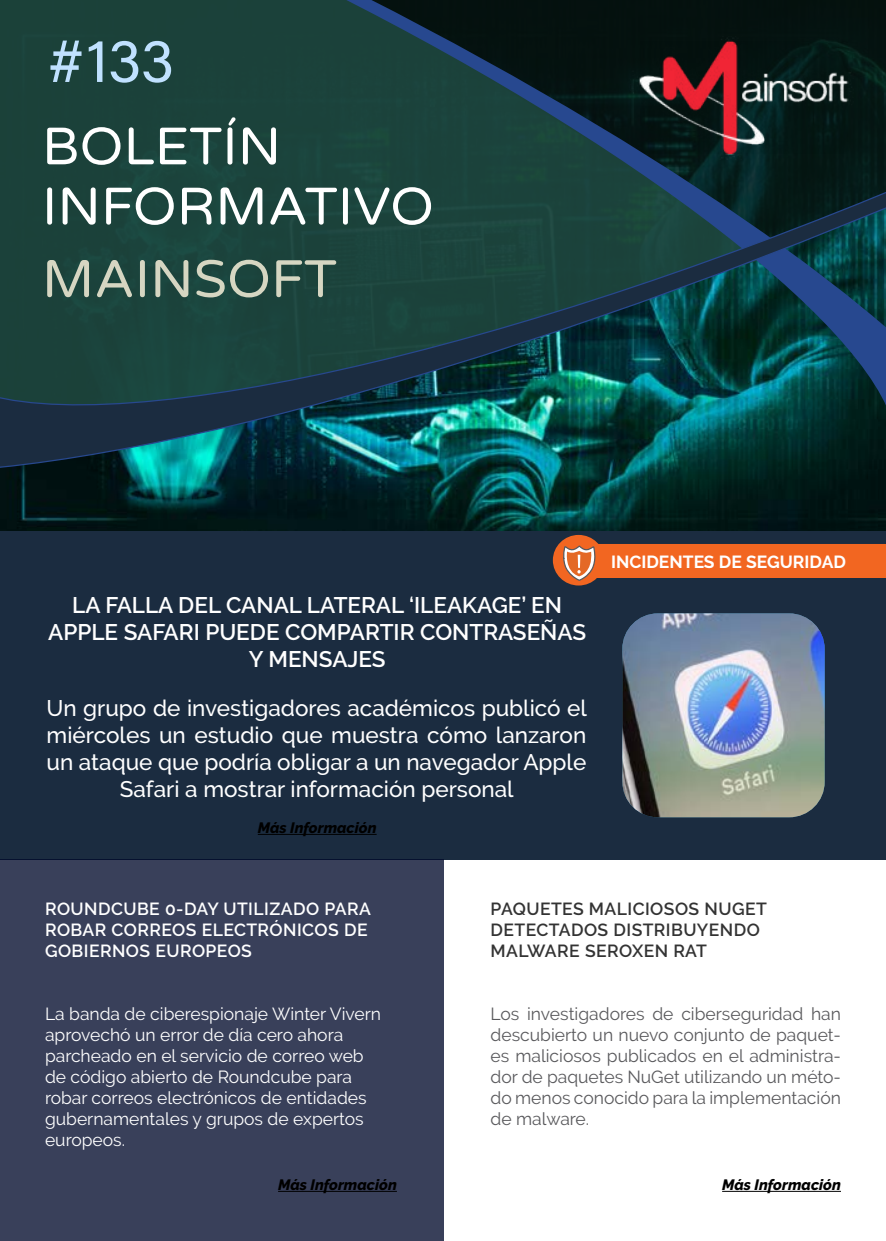
<style>
.page{position:relative;width:886px;height:1241px;background:#fff}
.page>*{position:absolute;margin:0;border:0;box-sizing:border-box;transform-origin:0 0}
.t1{font:61.25px "Acumin Variable Concept";color:#c0e1ff}
.t2{font:52.5px/60px "Varela Round";color:#fff}
.t3{font:52.5px "Varela Round";color:#d6d6c2}
.t4{font:500 22.5px/27px "Raleway";color:#fff;text-align:center}
.t5{font:600 22.5px/27px "Raleway";color:#fff;text-align:center}
.t6{font:17.5px/21px "Raleway";color:#fff}
.t7{font:17.5px/21px "Raleway";color:#59595c;text-align:justify}
.t8{font:600 17.5px/21px "Raleway";letter-spacing:.025em;color:#fff}
.t9{font:600 17.5px/21px "Raleway";letter-spacing:.025em;color:#333}
.t10{font:700 17.5px "Raleway";color:#fff}
.t11{font:italic 800 15px "Raleway";color:#000}
</style>
<div class="page">
<div style="left:0;top:530px;width:886px;height:329px;background:#1b2c40"></div>
<img style="left:0;top:488px;width:886px;height:42px">
<div style="left:0;top:0;width:211px;height:126px;background:#1b413a"></div>
<svg style="left:211px;top:0;width:675px;height:126px;background:#112c2b"></svg>
<svg style="left:0;top:126px;width:886px;height:362px;background:#134243"></svg>
<img style="left:630px;top:37px;width:227px;height:122px">
<div style="left:553px;top:535px;width:51px;height:50px;background:#f26621;border-radius:50%"></div>
<svg style="left:562px;top:544px;width:324px;height:38px"></svg>
<div style="left:0;top:859px;width:443px;height:381px;background:#39405a"></div>
<hr style="left:258px;top:833px;width:119px;height:1px;background:#000">
<hr style="left:278px;top:1190px;width:119px;height:1px;background:#000">
<hr style="left:722px;top:1190px;width:119px;height:1px;background:#000">
<img style="left:622px;top:613px;width:203px;height:204px">
<h1 class="t1" style="left:48px;top:19px;width:128px">#133</h1>
<h2 class="t2" style="left:42px;top:115px;width:394px">BOLETÍN<br>INFORMATIVO</h2>
<h2 class="t3" style="left:42px;top:243px;width:296px">MAINSOFT</h2>
<p class="t5" style="left:48px;top:591px;width:539px">LA FALLA DEL CANAL LATERAL ‘ILEAKAGE’ EN<br>APPLE SAFARI PUEDE COMPARTIR CONTRASEÑAS<br>Y MENSAJES</p>
<p class="t4" style="left:47px;top:694px;width:542px">Un grupo de investigadores académicos publicó el miércoles un estudio que muestra cómo lanzaron un ataque que podría obligar a un navegador Apple Safari a mostrar información personal</p>
<p class="t11" style="left:258px;top:819px;width:120px">Más Información</p>
<p class="t10" style="left:611px;top:552px;width:236px">INCIDENTES DE SEGURIDAD</p>
<p class="t8" style="left:45px;top:898px;width:327px">ROUNDCUBE 0-DAY UTILIZADO PARA<br>ROBAR CORREOS ELECTRÓNICOS DE<br>GOBIERNOS EUROPEOS</p>
<p class="t6" style="left:45px;top:1002px;width:338px">La banda de ciberespionaje Winter Vivern aprovechó un error de día cero ahora parcheado en el servicio de correo web de código abierto de Roundcube para robar correos electrónicos de entidades gubernamentales y grupos de expertos europeos.</p>
<p class="t9" style="left:490px;top:898px;width:278px">PAQUETES MALICIOSOS NUGET<br>DETECTADOS DISTRIBUYENDO<br>MALWARE SEROXEN RAT</p>
<p class="t7" style="left:490px;top:1002px;width:352px">Los investigadores de ciberseguridad han descubierto un nuevo conjunto de paquet&shy;es maliciosos publicados en el administra&shy;dor de paquetes NuGet utilizando un méto&shy;do menos conocido para la implementación de malware.</p>
<p class="t11" style="left:278px;top:1175px;width:120px">Más Información</p>
<p class="t11" style="left:722px;top:1175px;width:120px">Más Información</p>
</div>
